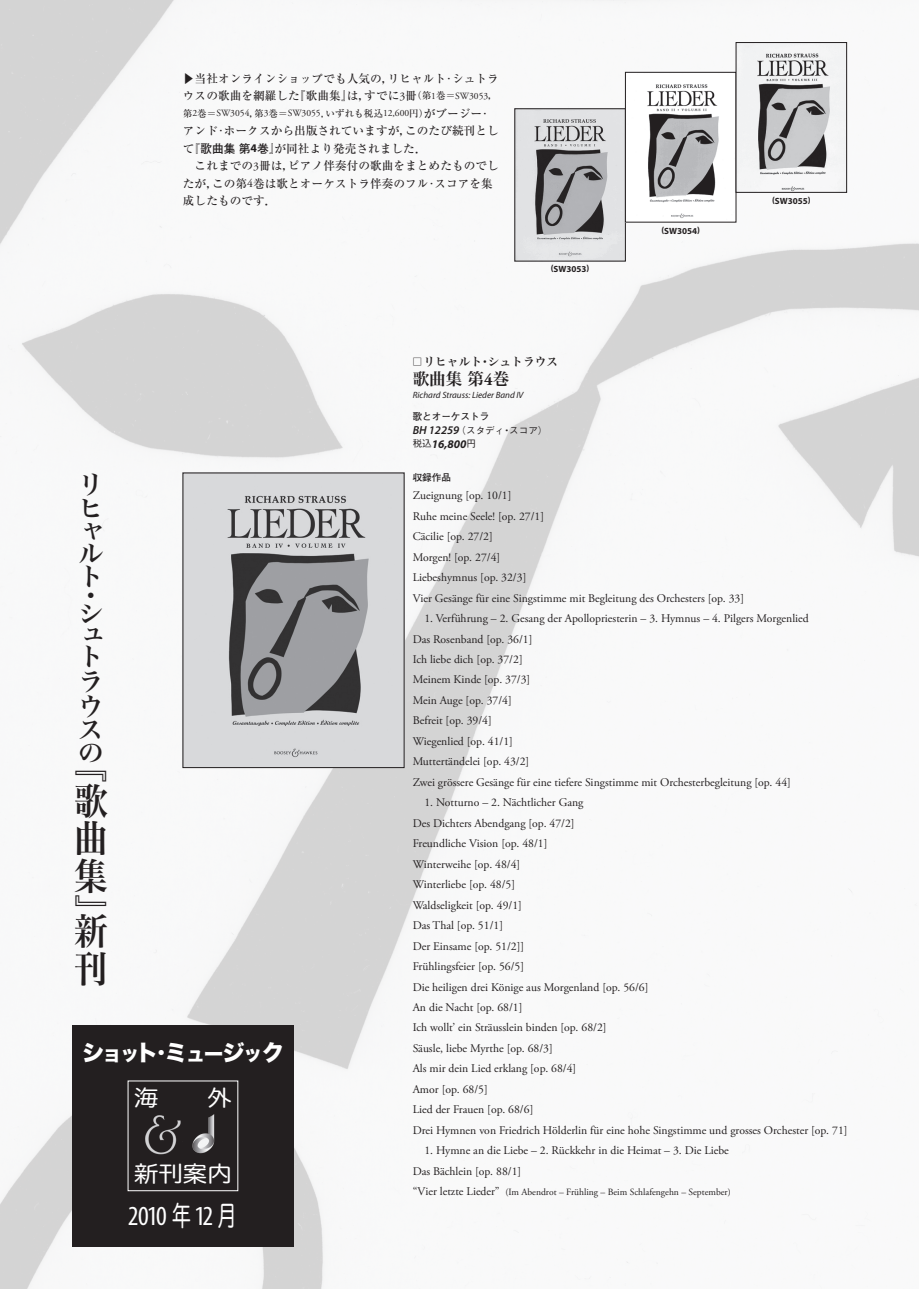
<style>
.page{position:relative;width:919px;height:1289px;background:#fff}
.page>*{position:absolute;margin:0;border:0;box-sizing:border-box;transform-origin:0 0}
.t1{font:37.2px/37.2px "Hira Min Pro W6";color:#231f20;text-align:justify;scale:.9 1}
.t2{font:condensed 27.6px "Myriad Pro";color:#fff}
.t3{font:25.5px/23px "Hira Min Pro W6";color:#231f20}
.t4{font:22.35px "Hira Kaku Std W8";color:#fff}
.t5{font:22.05px "Hira Maru Pro W4";color:#fff;scale:1.11 1}
.t6{font:16.5px "Hira Min Pro W6";color:#231f20}
.t7{font:11.7px/20.4px "Adobe Garamond Pro";color:#231f20}
.t8{font:500 11.7px/17.5px "Ryumin";color:#231f20}
.t9{font:11.7px "Hira Min Pro W6";color:#231f20}
.t10{font:italic 700 11.7px "Myriad Pro";color:#231f20}
.t11{font:9.6px "Adobe Garamond Pro";color:#231f20}
.t12{font:500 9.6px/13.8px "Gothic BBB";color:#231f20}
.t13{font:700 9.6px "Futo Go B101";color:#231f20}
.t14{font:italic 9.15px "Myriad Pro";color:#231f20}
.t15{font:700 9px "Myriad Pro";color:#231f20}
.s1{font-family:"Hira Min Pro W3";font-weight:400}
.s2{font-family:"Adobe Garamond Pro";font-weight:400}
.s3{font-size:9.6px}
.s4{font-family:"Adobe Garamond Pro";font-weight:400;font-size:9.6px}
.s5{font-family:"Hira Min Pro W3";font-weight:400;font-size:9.6px}
.s6{font-family:"Ryumin";font-weight:500}
.s7{font-family:"Hira Min Pro W3"}
.s8{font-family:"Koz Min Pro"}
.s9{font-family:"Ryumin";font-weight:500;font-size:11.7px}
.s10{font-family:"Futo Go B101";font-weight:700}
.s11{font-family:"Myriad Pro";font-weight:700}
.s12{font-family:"Futo Go B101";font-weight:700;font-size:37.2px}
.s13{font-size:19.2px}
.s14{font-size:16.95px}
.s15{font-family:"Hira Maru Pro W4";font-stretch:normal}
.s16{font-family:"Gothic BBB";font-weight:500;font-size:9px}
.s17{font-family:"Adobe Garamond Pro";font-weight:700}
.s18{font-family:"Myriad Pro";font-weight:600;font-style:italic;font-size:11.7px}
.s19{font-family:"Gothic BBB";font-weight:500;font-style:normal;font-size:9.6px}
.s20{font-size:11.7px}
</style>
<div class="page">
<img style="left:0;top:0;width:918px;height:1288px">
<div style="left:72px;top:1025px;width:221px;height:221px;background:#231f20"></div>
<img style="left:145px;top:1115px;width:36px;height:38px">
<img style="left:192px;top:1114px;width:23px;height:39px">
<img style="left:516px;top:110px;width:107px;height:149px">
<div style="left:514px;top:108px;width:111px;height:153px;border:1px solid #231f20"></div>
<img style="left:627px;top:74px;width:107px;height:146px">
<div style="left:625px;top:72px;width:111px;height:150px;border:1px solid #231f20"></div>
<img style="left:737px;top:44px;width:107px;height:146px">
<img style="left:185px;top:475px;width:217px;height:290px">
<p class="t8" style="left:183px;top:69px;width:317px"><span class="s1">▶</span>当社オンラインショップでも人気の，リヒャルト・シュトラウスの歌曲を網羅した『歌曲集』は，すでに<span class="s2">3</span>冊<span class="s3">（第</span><span class="s4">1</span><span class="s3">巻</span><span class="s5">＝</span><span class="s4">SW3053</span><span class="s3">，</span></p>
<p class="t11" style="left:183px;top:108px;width:309px"><span class="s6">第</span>2<span class="s6">巻</span><span class="s7">＝</span>SW3054<span class="s6">，第</span>3<span class="s6">巻</span><span class="s7">＝</span>SW3055<span class="s8">，</span><span class="s6">いずれも税込</span>12,600<span class="s6">円）</span><span class="s9">がブージー・</span></p>
<p class="t8" style="left:183px;top:122px;width:317px">アンド・ホークスから出版されていますが，このたび続刊として<span class="s10">『歌曲集 第</span><span class="s11">4</span><span class="s10">巻』</span>が同社より発売されました．<br>　これまでの<span class="s2">3</span>冊は，ピアノ伴奏付の歌曲をまとめたものでしたが，この第<span class="s2">4</span>巻は歌とオーケストラ伴奏のフル・スコアを集成したものです．</p>
<p class="t15" style="left:550px;top:263px;width:40px">(SW3053)</p>
<p class="t15" style="left:661px;top:225px;width:40px">(SW3054)</p>
<p class="t15" style="left:772px;top:195px;width:40px">(SW3055)</p>
<p class="t3" style="left:78px;top:471px;width:26px">リヒャルト</p>
<p class="t3" style="left:78px;top:582px;width:17px">・</p>
<p class="t3" style="left:78px;top:600px;width:26px;line-height:21.9px;text-align:justify">シュト</p>
<p class="t3" style="left:74px;top:668px;width:34px;line-height:23.4px">ラウスの<span class="s12">『</span></p>
<p class="t1" style="left:74px;top:779px;width:38px">歌曲集<span class="s10">』</span></p>
<p class="t1" style="left:74px;top:910px;width:38px">新刊</p>
<p class="t4" style="left:82px;top:1040px;width:204px">シ<span class="s13">ョッ</span>ト<span class="s14">・</span>ミ<span class="s13">ュー</span>ジ<span class="s13">ッ</span>ク</p>
<p class="t5" style="left:134px;top:1078px;width:90px">海　　外</p>
<p class="t5" style="left:134px;top:1154px;width:90px">新刊案内</p>
<p class="t2" style="left:129px;top:1199px;width:109px">2010 <span class="s15">年</span> 12 <span class="s15">月</span></p>
<p class="t9" style="left:412px;top:351px;width:147px"><span class="s16">□</span> リヒャルト・シュトラウス</p>
<p class="t6" style="left:412px;top:364px;width:98px">歌曲集 第<span class="s17">4</span>巻</p>
<p class="t14" style="left:412px;top:389px;width:112px">Richard Strauss: Lieder Band IV</p>
<p class="t12" style="left:412px;top:409px;width:136px"><span class="s10">歌とオーケストラ<br></span><span class="s18">BH 12259</span>（スタディ・スコア）</p>
<p class="t10" style="left:412px;top:436px;width:65px"><span class="s19">税込</span>16,800<span class="s19">円</span></p>
<p class="t13" style="left:412px;top:472px;width:40px">収録作品</p>
<p class="t7" style="left:412px;top:485px;width:333px">Zueignung [op. 10/1]<br>Ruhe meine Seele! [op. 27/1]<br>Cäcilie [op. 27/2]<br>Morgen! [op. 27/4]<br>Liebeshymnus [op. 32/3]<br>Vier Gesänge für eine Singstimme mit Begleitung des Orchesters [op. 33]</p>
<p class="t7" style="left:412px;top:608px;width:397px;text-indent:12px">1. Verführung – 2. Gesang der Apollopriesterin – 3. Hymnus – 4. Pilgers Morgenlied Das Rosenband [op. 36/1]<br>Ich liebe dich [op. 37/2]<br>Meinem Kinde [op. 37/3]<br>Mein Auge [op. 37/4]<br>Befreit [op. 39/4]<br>Wiegenlied [op. 41/1]<br>Muttertändelei [op. 43/2]<br>Zwei grössere Gesänge für eine tiefere Singstimme mit Orchesterbegleitung [op. 44]</p>
<p class="t7" style="left:412px;top:792px;width:436px;text-indent:12px">1. Notturno – 2. Nächtlicher Gang<br>Des Dichters Abendgang [op. 47/2]<br>Freundliche Vision [op. 48/1]<br>Winterweihe [op. 48/4]<br>Winterliebe [op. 48/5]<br>Waldseligkeit [op. 49/1]<br>Das Thal [op. 51/1]<br>Der Einsame [op. 51/2]]<br>Frühlingsfeier [op. 56/5]<br>Die heiligen drei Könige aus Morgenland [op. 56/6]<br>An die Nacht [op. 68/1]<br>Ich wollt’ ein Sträusslein binden [op. 68/2]<br>Säusle, liebe Myrthe [op. 68/3]<br>Als mir dein Lied erklang [op. 68/4]<br>Amor [op. 68/5]<br>Lied der Frauen [op. 68/6]<br>Drei Hymnen von Friedrich Hölderlin für eine hohe Singstimme und grosses Orchester [op. 71]</p>
<p class="t7" style="left:412px;top:1140px;width:318px;text-indent:12px">1. Hymne an die Liebe – 2. Rückkehr in die Heimat – 3. Die Liebe<br>Das Bächlein [op. 88/1]</p>
<p class="t11" style="left:412px;top:1185px;width:319px"><span class="s20">“Vier letzte Lieder”</span> (Im Abendrot – Frühling – Beim Schlafengehn – September)</p>
</div>
